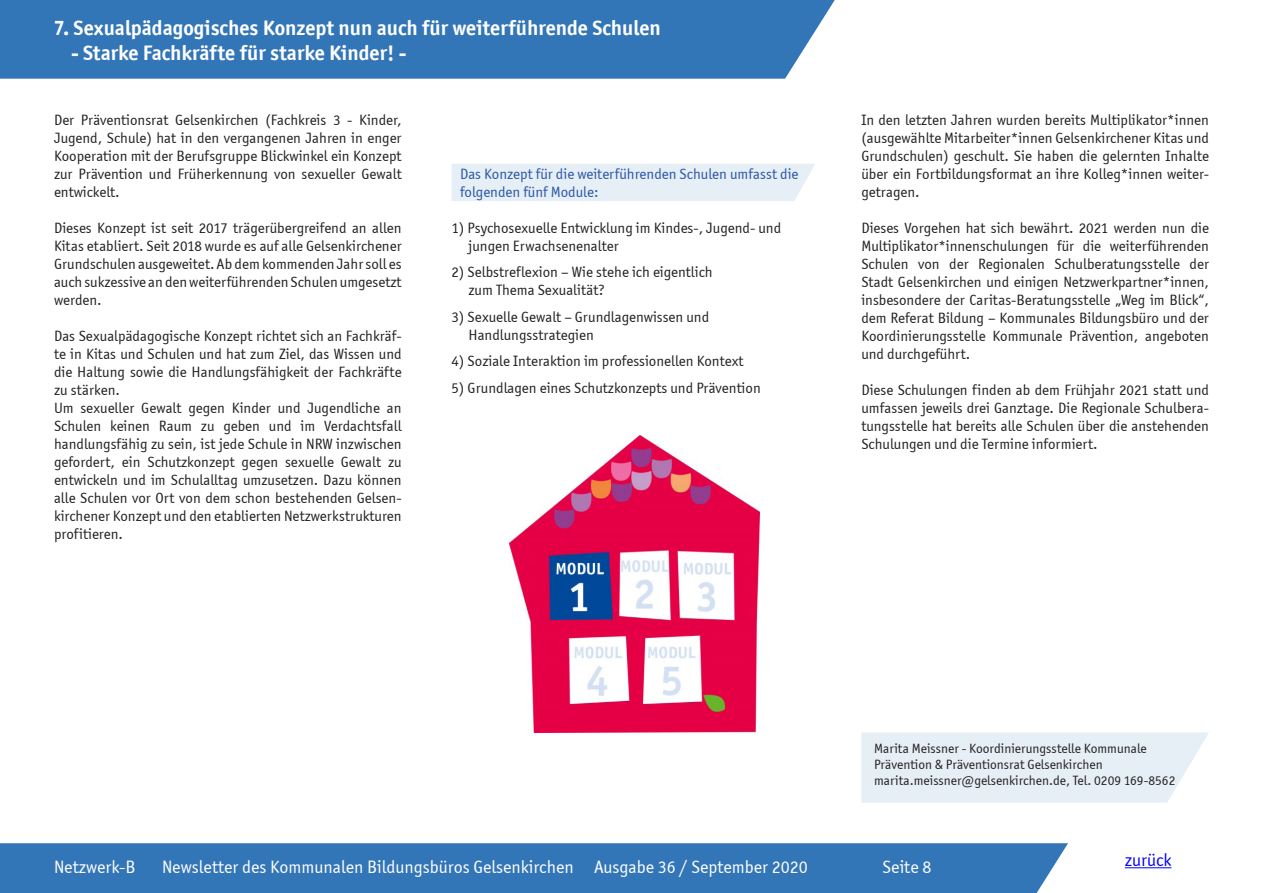
<style>
.page{position:relative;width:1263px;height:893px;background:#fff}
.page>*{position:absolute;margin:0;border:0;box-sizing:border-box;transform-origin:0 0}
.t1{font:700 21px "Officina Sans ITC";color:#fff}
.t2{font:18px "Officina Sans ITC Boo";color:#fff}
.t3{font:18px "Officina Sans ITC Boo";color:#00f}
.t4{font:15px/18px "Officina Sans ITC Boo";color:#231f20;text-align:justify}
.t5{font:15px "Officina Sans ITC Boo";color:#2d56a5}
.t6{font:13.5px "Officina Sans ITC Boo";color:#231f20}
</style>
<div class="page">
<hr style="left:1125px;top:867px;width:46px;height:1px;background:#00f">
<div style="left:0;top:0;width:835px;height:79px;background:#3376b7"></div>
<svg style="left:861px;top:732px;width:348px;height:71px;background:#e7eff6"></svg>
<img style="left:509px;top:435px;width:251px;height:297px">
<div style="left:0;top:843px;width:1068px;height:50px;background:#3376b7"></div>
<div style="left:451px;top:164px;width:364px;height:37px;background:#e6eef6"></div>
<p class="t1" style="left:54px;top:15px;width:608px">7. Sexualpädagogisches Konzept nun auch für weiterführende Schulen</p>
<p class="t1" style="left:71px;top:40px;width:337px">- Starke Fachkräfte für starke Kinder! -</p>
<p class="t4" style="left:54px;top:110px;width:349px">Der Präventionsrat Gelsenkirchen (Fachkreis 3 - Kinder, Jugend, Schule) hat in den vergangenen Jahren in enger Kooperation mit der Berufsgruppe Blickwinkel ein Konzept zur Prävention und Früherkennung von sexueller Gewalt entwickelt.</p>
<p class="t4" style="left:54px;top:218px;width:349px">Dieses Konzept ist seit 2017 trägerübergreifend an allen Kitas etabliert. Seit 2018 wurde es auf alle Gelsenkirchener Grundschulen ausgeweitet. Ab dem kommenden Jahr soll es auch sukzessive an den weiterführenden Schulen umgesetzt werden.</p>
<p class="t4" style="left:54px;top:326px;width:349px">Das Sexualpädagogische Konzept richtet sich an Fachkräf&shy;te in Kitas und Schulen und hat zum Ziel, das Wissen und die Haltung sowie die Handlungsfähigkeit der Fachkräfte zu stärken.</p>
<p class="t4" style="left:54px;top:398px;width:349px">Um sexueller Gewalt gegen Kinder und Jugendliche an Schulen keinen Raum zu geben und im Verdachtsfall handlungsfähig zu sein, ist jede Schule in NRW inzwischen gefordert, ein Schutzkonzept gegen sexuelle Gewalt zu entwickeln und im Schulalltag umzusetzen. Dazu können alle Schulen vor Ort von dem schon bestehenden Gelsen&shy;kirchener Konzept und den etablierten Netzwerkstrukturen profitieren.</p>
<p class="t5" style="left:460px;top:165px;width:340px">Das Konzept für die weiterführenden Schulen umfasst die</p>
<p class="t5" style="left:460px;top:183px;width:140px">folgenden fünf Module:</p>
<p class="t4" style="left:451px;top:218px;width:331px">1) Psychosexuelle Entwicklung im Kindes-, Jugend- und</p>
<p class="t4" style="left:468px;top:236px;width:152px">jungen Erwachsenenalter</p>
<p class="t4" style="left:451px;top:263px;width:263px">2) Selbstreflexion – Wie stehe ich eigentlich</p>
<p class="t4" style="left:468px;top:281px;width:138px">zum Thema Sexualität?</p>
<p class="t4" style="left:451px;top:307px;width:259px">3) Sexuelle Gewalt – Grundlagenwissen und</p>
<p class="t4" style="left:468px;top:325px;width:127px">Handlungsstrategien</p>
<p class="t4" style="left:451px;top:352px;width:294px">4) Soziale Interaktion im professionellen Kontext</p>
<p class="t4" style="left:451px;top:378px;width:311px">5) Grundlagen eines Schutzkonzepts und Prävention</p>
<p class="t4" style="left:861px;top:110px;width:349px">In den letzten Jahren wurden bereits Multiplikator*innen (ausgewählte Mitarbeiter*innen Gelsenkirchener Kitas und Grundschulen) geschult. Sie haben die gelernten Inhalte über ein Fortbildungsformat an ihre Kolleg*innen weiter&shy;getragen.</p>
<p class="t4" style="left:861px;top:218px;width:349px">Dieses Vorgehen hat sich bewährt. 2021 werden nun die Multiplikator*innenschulungen für die weiterführenden Schulen von der Regionalen Schulberatungsstelle der Stadt Gelsenkirchen und einigen Netzwerkpartner*innen, insbesondere der Caritas-Beratungsstelle „Weg im Blick“, dem Referat Bildung – Kommunales Bildungsbüro und der Koordinierungsstelle Kommunale Prävention, angeboten und durchgeführt.</p>
<p class="t4" style="left:861px;top:380px;width:349px">Diese Schulungen finden ab dem Frühjahr 2021 statt und umfassen jeweils drei Ganztage. Die Regionale Schulbera&shy;tungsstelle hat bereits alle Schulen über die anstehenden Schulungen und die Termine informiert.</p>
<p class="t6" style="left:874px;top:740px;width:274px">Marita Meissner - Koordinierungsstelle Kommunale</p>
<p class="t6" style="left:874px;top:757px;width:230px">Prävention &amp; Präventionsrat Gelsenkirchen</p>
<p class="t6" style="left:874px;top:773px;width:303px">marita.meissner@gelsenkirchen.de, Tel. 0209 169-8562</p>
<p class="t2" style="left:54px;top:856px;width:83px">Netzwerk-B</p>
<p class="t2" style="left:162px;top:856px;width:647px">Newsletter des Kommunalen Bildungsbüros Gelsenkirchen Ausgabe 36 / September 2020</p>
<p class="t2" style="left:883px;top:856px;width:50px">Seite 8</p>
<p class="t3" style="left:1125px;top:850px;width:48px">zurück</p>
</div>
